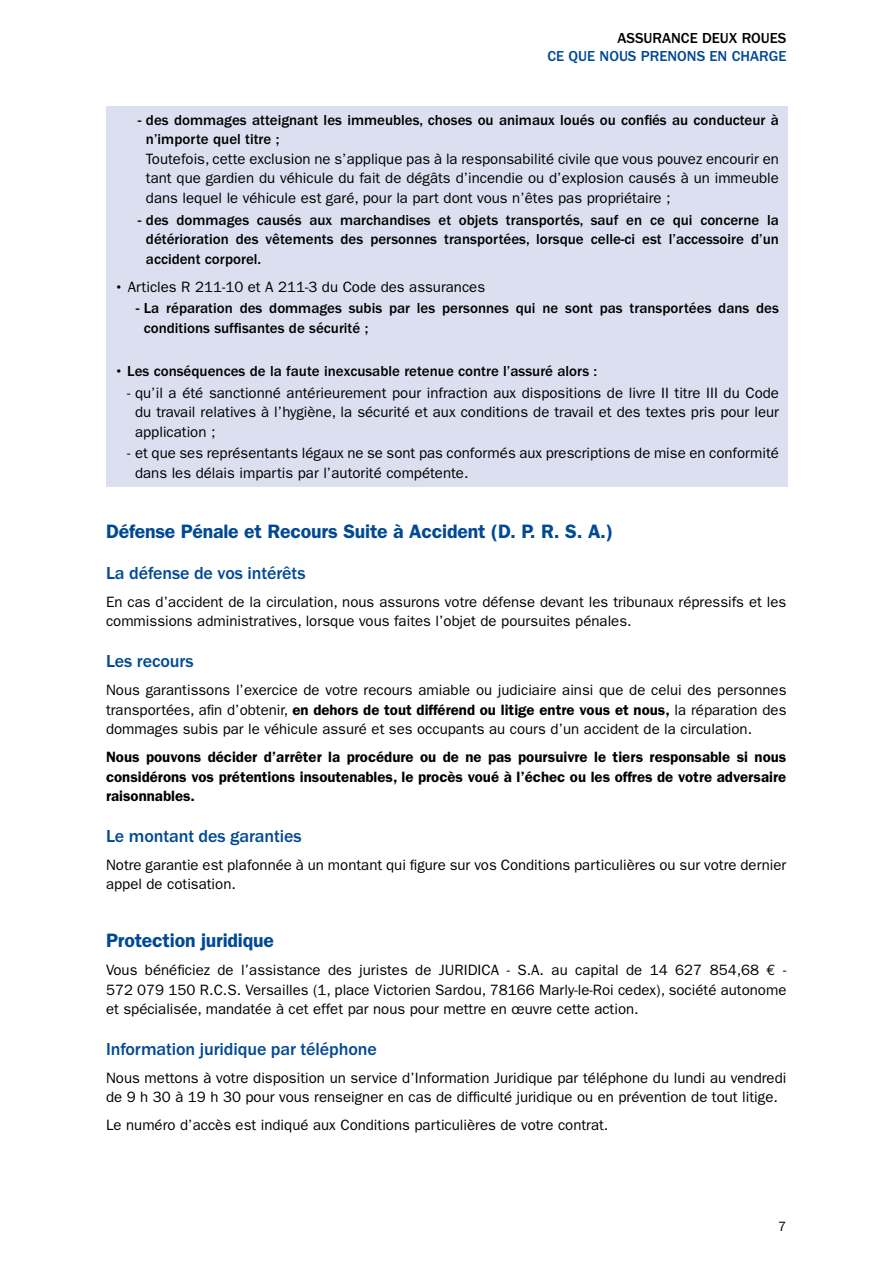
<style>
.page{position:relative;width:893px;height:1263px;background:#fff}
.page>*{position:absolute;margin:0;border:0;box-sizing:border-box;transform-origin:0 0}
.t1{font:600 19.5px "ITC Franklin Gothic Std";letter-spacing:-.01em;color:#004994}
.t2{font:500 18px "ITC Franklin Gothic Std";letter-spacing:-.005em;color:#004994}
.t3{font:15px/19.5px "ITC Franklin Gothic Std";color:#000;text-align:justify}
.t4{font:500 15px/19.5px "ITC Franklin Gothic Std";color:#000}
.t5{font:600 15px/19.5px "ITC Franklin Gothic Std";color:#000;text-align:justify}
.t6{font:500 15px "ITC Franklin Gothic Std";color:#004994}
.t7{font:13.5px "ITC Franklin Gothic Std";color:#000}
.s1{font-weight:500}
.s2{font-weight:600}
.s3{font-family:"Euro Mono"}
</style>
<div class="page">
<div style="left:106px;top:106px;width:681px;height:380px;background:#dcdff0"></div>
<p class="t4" style="left:617px;top:28px;width:170px">ASSURANCE DEUX ROUES</p>
<p class="t6" style="left:547px;top:47px;width:240px">CE QUE NOUS PRENONS EN CHARGE</p>
<p class="t4" style="left:146px;top:110px;width:634px;text-indent:-8px">- des dommages atteignant les immeubles, choses ou animaux loués ou confiés au conducteur à n’importe quel titre ;</p>
<p class="t3" style="left:146px;top:149px;width:634px">Toutefois, cette exclusion ne s’applique pas à la responsabilité civile que vous pouvez encourir en tant que gardien du véhicule du fait de dégâts d’incendie ou d’explosion causés à un immeuble dans lequel le véhicule est garé, pour la part dont vous n’êtes pas propriétaire ;</p>
<p class="t4" style="left:146px;top:210px;width:634px;text-align:justify;text-indent:-8px">- des dommages causés aux marchandises et objets transportés, sauf en ce qui concerne la détérioration des vêtements des personnes transportées, lorsque celle-ci est l’accessoire d’un accident corporel.</p>
<p class="t3" style="left:115px;top:277px;width:372px"><span class="s1">•</span> Articles R 211-10 et A 211-3 du Code des assurances</p>
<p class="t4" style="left:144px;top:299px;width:637px;text-indent:-8px">- La réparation des dommages subis par les personnes qui ne sont pas transportées dans des conditions suffisantes de sécurité ;</p>
<p class="t4" style="left:115px;top:361px;width:484px">• Les conséquences de la faute inexcusable retenue contre l’assuré alors :</p>
<p class="t3" style="left:135px;top:383px;width:645px;text-indent:-8px">- qu’il a été sanctionné antérieurement pour infraction aux dispositions de livre II titre III du Code du travail relatives à l’hygiène, la sécurité et aux conditions de travail et des textes pris pour leur application ;</p>
<p class="t3" style="left:135px;top:443px;width:645px;text-indent:-8px">- et que ses représentants légaux ne se sont pas conformés aux prescriptions de mise en conformité dans les délais impartis par l’autorité compétente.</p>
<h1 class="t1" style="left:106px;top:520px;width:509px">Défense Pénale et Recours Suite à Accident (D. P. R. S. A.)</h1>
<p class="t2" style="left:106px;top:563px;width:201px">La défense de vos intérêts</p>
<p class="t3" style="left:106px;top:592px;width:682px">En cas d’accident de la circulation, nous assurons votre défense devant les tribunaux répressifs et les commissions administratives, lorsque vous faites l’objet de poursuites pénales.</p>
<p class="t2" style="left:106px;top:651px;width:89px">Les recours</p>
<p class="t3" style="left:106px;top:680px;width:682px">Nous garantissons l’exercice de votre recours amiable ou judiciaire ainsi que de celui des personnes transportées, afin d’obtenir, <span class="s2">en dehors de tout différend ou litige entre vous et nous,</span> la réparation des dommages subis par le véhicule assuré et ses occupants au cours d’un accident de la circulation.</p>
<p class="t5" style="left:106px;top:747px;width:682px">Nous pouvons décider d’arrêter la procédure ou de ne pas poursuivre le tiers responsable si nous considérons vos prétentions insoutenables, le procès voué à l’échec ou les offres de votre adversaire raisonnables.</p>
<p class="t2" style="left:106px;top:826px;width:197px">Le montant des garanties</p>
<p class="t3" style="left:106px;top:855px;width:682px">Notre garantie est plafonnée à un montant qui figure sur vos Conditions particulières ou sur votre dernier appel de cotisation.</p>
<h1 class="t1" style="left:106px;top:929px;width:169px">Protection juridique</h1>
<p class="t3" style="left:106px;top:960px;width:682px">Vous bénéficiez de l’assistance des juristes de JURIDICA - S.A. au capital de 14 627 854,68 <span class="s3">E</span> - 572 079 150 R.C.S. Versailles (1, place Victorien Sardou, 78166 Marly-le-Roi cedex), société autonome et spécialisée, mandatée à cet effet par nous pour mettre en œuvre cette action.</p>
<p class="t2" style="left:106px;top:1039px;width:272px">Information juridique par téléphone</p>
<p class="t3" style="left:106px;top:1068px;width:682px">Nous mettons à votre disposition un service d’Information Juridique par téléphone du lundi au vendredi de 9 h 30 à 19 h 30 pour vous renseigner en cas de difficulté juridique ou en prévention de tout litige.</p>
<p class="t3" style="left:106px;top:1116px;width:504px">Le numéro d’accès est indiqué aux Conditions particulières de votre contrat.</p>
<p class="t7" style="left:778px;top:1218px;width:10px">7</p>
</div>
